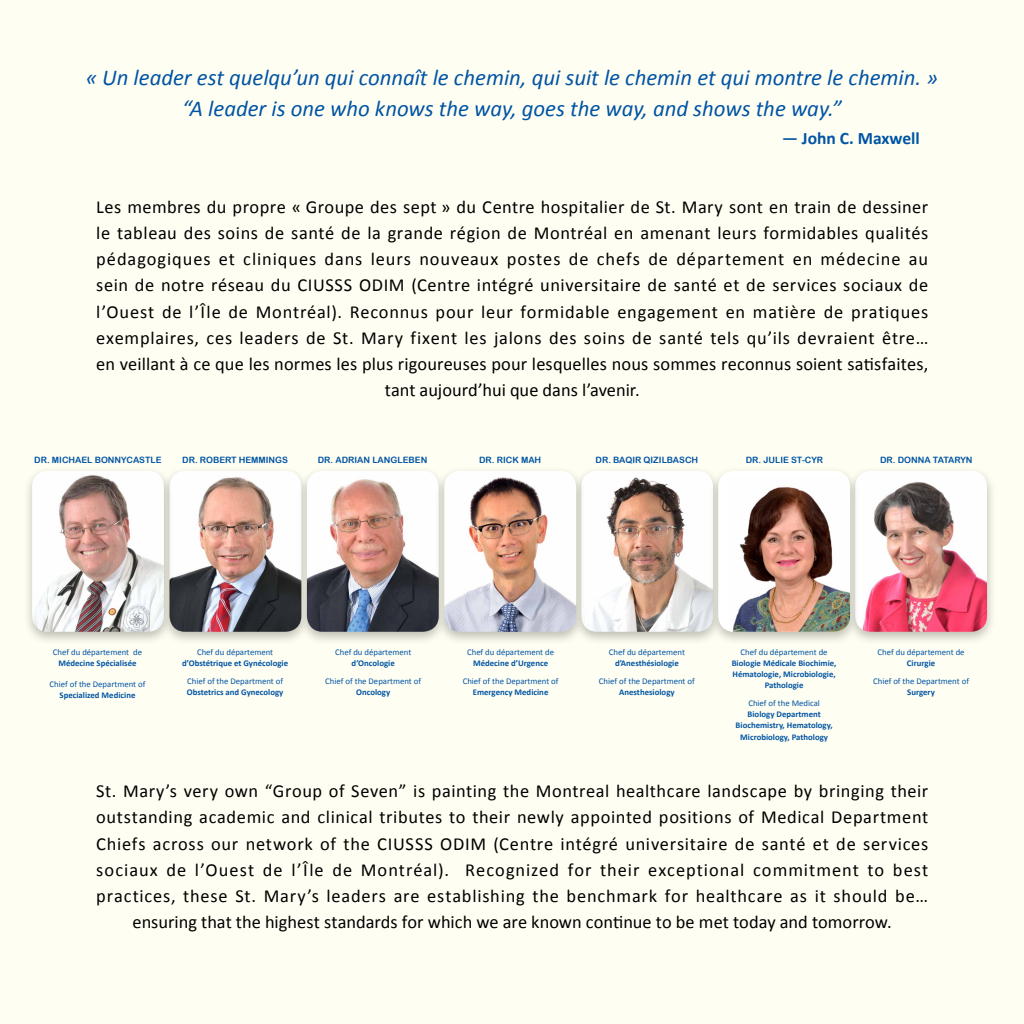
<style>
.page{position:relative;width:1024px;height:1024px;background:#fffef2}
.page>*{position:absolute;margin:0;border:0;box-sizing:border-box;transform-origin:0 0}
.t1{font:italic 22.75px/31.5px "Calibri";color:#0054a4;text-align:center}
.t2{font:18.38px/26.2px "Calibri";letter-spacing:.035em;color:#000;text-align:center}
.t3{font:700 17.5px "Calibri";color:#0054a4}
.t4{font:700 8.75px/11px "Calibri";color:#0054a4;text-align:center}
.t5{font:8.75px "Calibri";color:#0054a4}
.t6{font:8.75px "Arial Rounded MT Bold";color:#0054a4}
</style>
<div class="page">
<div style="left:845px;top:465px;width:152px;height:180px;background:#000;opacity:.25"></div>
<img style="left:860px;top:471px;width:127px;height:161px">
<div style="left:160px;top:465px;width:151px;height:180px;background:#000;opacity:.25"></div>
<img style="left:174px;top:471px;width:123px;height:161px">
<div style="left:572px;top:465px;width:151px;height:180px;background:#000;opacity:.25"></div>
<img style="left:586px;top:471px;width:122px;height:161px">
<div style="left:708px;top:465px;width:152px;height:180px;background:#000;opacity:.25"></div>
<div style="left:718px;top:471px;width:132px;height:161px;background:#fff;border-radius:16px"></div>
<img style="left:730px;top:477px;width:120px;height:155px">
<div style="left:297px;top:465px;width:151px;height:180px;background:#000;opacity:.25"></div>
<img style="left:307px;top:471px;width:128px;height:161px">
<div style="left:435px;top:465px;width:151px;height:180px;background:#000;opacity:.25"></div>
<img style="left:444px;top:471px;width:132px;height:161px">
<div style="left:22px;top:465px;width:152px;height:180px;background:#000;opacity:.25"></div>
<img style="left:32px;top:471px;width:132px;height:161px">
<p class="t1" style="left:86px;top:61px;width:853px">« Un leader est quelqu’un qui connaît le chemin, qui suit le chemin et qui montre le chemin. » “A leader is one who knows the way, goes the way, and shows the way.”</p>
<p class="t3" style="left:782px;top:127px;width:139px">― John C. Maxwell</p>
<p class="t2" style="left:96px;top:193px;width:833px">Les membres du propre « Groupe des sept » du Centre hospitalier de St. Mary sont en train de dessiner le tableau des soins de santé de la grande région de Montréal en amenant leurs formidables qualités pédagogiques et cliniques dans leurs nouveaux postes de chefs de département en médecine au sein de notre réseau du CIUSSS ODIM (Centre intégré universitaire de santé et de services sociaux de l’Ouest de l’Île de Montréal). Reconnus pour leur formidable engagement en matière de pratiques exemplaires, ces leaders de St. Mary fixent les jalons des soins de santé tels qu’ils devraient être… en veillant à ce que les normes les plus rigoureuses pour lesquelles nous sommes reconnus soient satisfaites, tant aujourd’hui que dans l’avenir.</p>
<p class="t6" style="left:34px;top:455px;width:129px">DR. MICHAEL BONNYCASTLE</p>
<p class="t6" style="left:182px;top:455px;width:107px">DR. ROBERT HEMMINGS</p>
<p class="t6" style="left:318px;top:455px;width:111px">DR. ADRIAN LANGLEBEN</p>
<p class="t6" style="left:479px;top:455px;width:64px">DR. RICK MAH</p>
<p class="t6" style="left:595px;top:455px;width:104px">DR. BAQIR QIZILBASCH</p>
<p class="t6" style="left:746px;top:455px;width:79px">DR. JULIE ST-CYR</p>
<p class="t6" style="left:880px;top:455px;width:94px">DR. DONNA TATARYN</p>
<p class="t5" style="left:53px;top:646px;width:91px">Chef du département de</p>
<p class="t4" style="left:58px;top:657px;width:80px">Médecine Spécialisée</p>
<p class="t5" style="left:50px;top:678px;width:97px">Chief of the Department of</p>
<p class="t4" style="left:60px;top:690px;width:77px">Specialized Medicine</p>
<p class="t5" style="left:197px;top:646px;width:78px">Chef du département</p>
<p class="t4" style="left:182px;top:657px;width:107px">d’Obstétrique et Gynécologie</p>
<p class="t5" style="left:187px;top:676px;width:97px">Chief of the Department of</p>
<p class="t4" style="left:187px;top:687px;width:98px">Obstetrics and Gynecology</p>
<p class="t5" style="left:335px;top:646px;width:78px">Chef du département</p>
<p class="t4" style="left:352px;top:657px;width:45px">d’Oncologie</p>
<p class="t5" style="left:325px;top:676px;width:97px">Chief of the Department of</p>
<p class="t4" style="left:356px;top:687px;width:36px">Oncology</p>
<p class="t5" style="left:467px;top:646px;width:89px">Chef du département de</p>
<p class="t4" style="left:473px;top:657px;width:76px">Médecine d’Urgence</p>
<p class="t5" style="left:463px;top:676px;width:97px">Chief of the Department of</p>
<p class="t4" style="left:473px;top:687px;width:77px">Emergency Medicine</p>
<p class="t5" style="left:609px;top:646px;width:78px">Chef du département</p>
<p class="t4" style="left:615px;top:657px;width:65px">d’Anesthésiologie</p>
<p class="t5" style="left:599px;top:676px;width:97px">Chief of the Department of</p>
<p class="t4" style="left:619px;top:687px;width:57px">Anesthesiology</p>
<p class="t5" style="left:740px;top:646px;width:89px">Chef du département de</p>
<p class="t4" style="left:732px;top:657px;width:106px">Biologie Médicale Biochimie,<br>Hématologie, Microbiologie,<br>Pathologie</p>
<p class="t5" style="left:748px;top:698px;width:73px">Chief of the Medical</p>
<p class="t4" style="left:735px;top:709px;width:99px">Biology Department<br>Biochemistry, Hematology,<br>Microbiology, Pathology</p>
<p class="t5" style="left:877px;top:646px;width:89px">Chef du département de</p>
<p class="t4" style="left:907px;top:657px;width:30px">Cirurgie</p>
<p class="t5" style="left:873px;top:676px;width:97px">Chief of the Department of</p>
<p class="t4" style="left:907px;top:687px;width:29px">Surgery</p>
<p class="t2" style="left:96px;top:778px;width:833px">St. Mary’s very own “Group of Seven” is painting the Montreal healthcare landscape by bringing their outstanding academic and clinical tributes to their newly appointed positions of Medical Department Chiefs across our network of the CIUSSS ODIM (Centre intégré universitaire de santé et de services sociaux de l’Ouest de l’Île de Montréal). Recognized for their exceptional commitment to best practices, these St. Mary’s leaders are establishing the benchmark for healthcare as it should be… ensuring that the highest standards for which we are known continue to be met today and tomorrow.</p>
</div>
